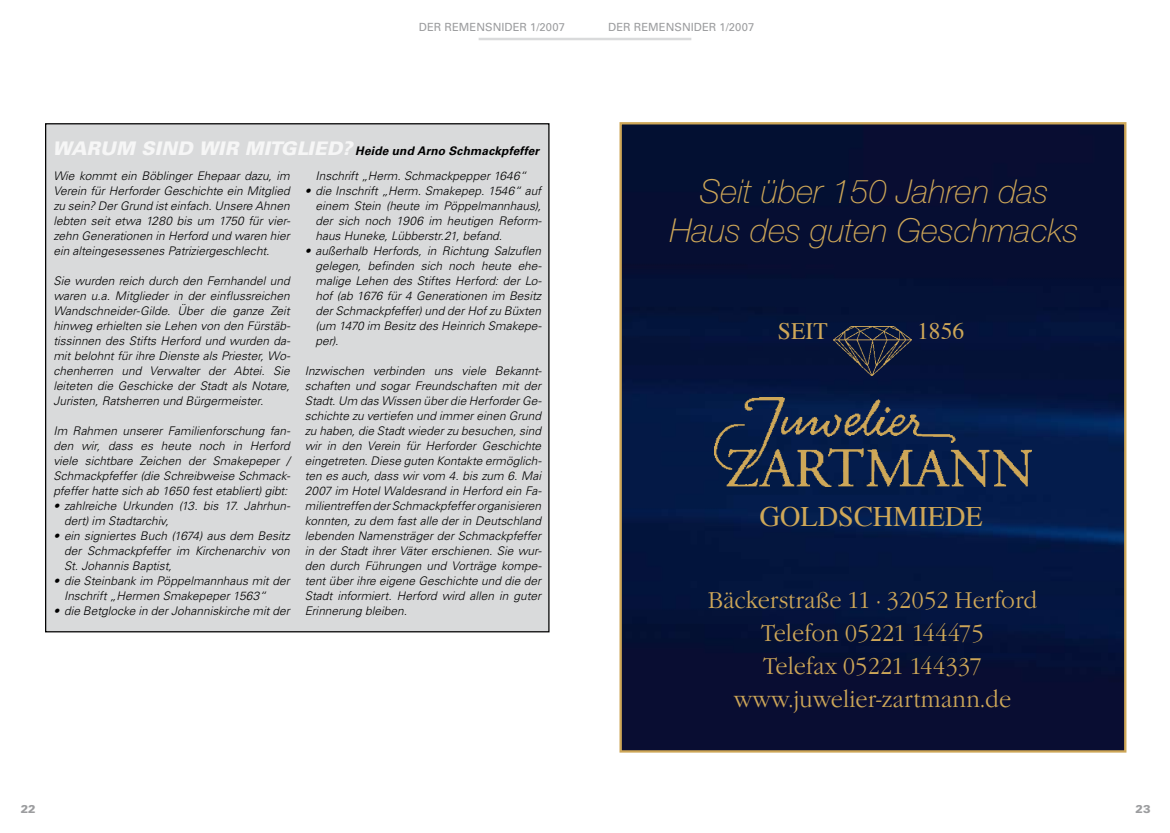
<style>
.page{position:relative;width:1170px;height:833px;background:#fff}
.page>*{position:absolute;margin:0;border:0;box-sizing:border-box;transform-origin:0 0}
.t1{font:italic 100 33px/39.6px "Helvetica Neue";color:#cea758;text-align:center}
.t2{font:28.25px "Times";color:#cea758}
.t3{font:300 23.62px/33px "Garamond Itc T";color:#cea758;text-align:center;scale:.95 1}
.t4{font:23.62px "Times";color:#cea758}
.t5{font:italic 300 11.88px/15px "Univers LT Std";letter-spacing:.005em;color:#000;text-align:justify}
.t6{font:italic 700 11.88px "Univers LT Std";letter-spacing:.015em;color:#000}
.t7{font:11.25px "Univers LT Std";color:#9c9d9f}
.t8{font:900 11.25px "Univers LT Std";color:#9c9d9f}
.s1{font-weight:900;font-size:18.75px;color:#f6f6f6}
</style>
<div class="page">
<hr style="left:478px;top:38px;width:107px;height:2px;background:#d9dadb">
<hr style="left:585px;top:38px;width:106px;height:2px;background:#d9dadb">
<div style="left:46px;top:124px;width:503px;height:508px;background:#d9dadb"></div>
<img style="left:622px;top:125px;width:501px;height:624px">
<div style="left:619px;top:122px;width:507px;height:630px;border:2px solid #cea758"></div>
<img style="left:714px;top:397px;width:317px;height:89px">
<img style="left:833px;top:326px;width:78px;height:49px">
<p class="t7" style="left:419px;top:21px;width:148px">DER REMENSNIDER 1/2007</p>
<p class="t6" style="left:53px;top:144px;width:488px"><span class="s1">WARUM SIND WIR MITGLIED?</span> Heide und Arno Schmackpfeffer</p>
<p class="t5" style="left:53px;top:168px;width:238px">Wie kommt ein Böblinger Ehepaar dazu, im Verein für Herforder Geschichte ein Mitglied zu sein? Der Grund ist einfach. Unsere Ahnen lebten seit etwa 1280 bis um 1750 für vier&shy;zehn Generationen in Herford und waren hier ein alteingesessenes Patriziergeschlecht.</p>
<p class="t5" style="left:53px;top:273px;width:238px">Sie wurden reich durch den Fernhandel und waren u.a. Mitglieder in der einflussreichen Wandschneider-Gilde. Über die ganze Zeit hinweg erhielten sie Lehen von den Fürstäb&shy;tissinnen des Stifts Herford und wurden da&shy;mit belohnt für ihre Dienste als Priester, Wo&shy;chenherren und Verwalter der Abtei. Sie leiteten die Geschicke der Stadt als Notare, Juristen, Ratsherren und Bürgermeister.</p>
<p class="t5" style="left:53px;top:423px;width:238px">Im Rahmen unserer Familienforschung fan&shy;den wir, dass es heute noch in Herford viele sichtbare Zeichen der Smakepeper / Schmackpfeffer (die Schreibweise Schmack&shy;pfeffer hatte sich ab 1650 fest etabliert) gibt:</p>
<p class="t5" style="left:64px;top:498px;width:228px;text-indent:-11px">• zahlreiche Urkunden (13. bis 17. Jahrhun&shy;dert) im Stadtarchiv,</p>
<p class="t5" style="left:64px;top:528px;width:227px;text-indent:-11px">• ein signiertes Buch (1674) aus dem Besitz der Schmackpfeffer im Kirchenarchiv von St. Johannis Baptist,</p>
<p class="t5" style="left:64px;top:573px;width:227px;text-indent:-11px">• die Steinbank im Pöppelmannhaus mit der<br>Inschrift „Hermen Smakepeper 1563“</p>
<p class="t5" style="left:53px;top:603px;width:238px">• die Betglocke in der Johanniskirche mit der</p>
<p class="t5" style="left:315px;top:168px;width:212px">Inschrift „Herm. Schmackpepper 1646“</p>
<p class="t5" style="left:315px;top:183px;width:228px;text-indent:-11px">• die Inschrift „Herm. Smakepep. 1546“ auf einem Stein (heute im Pöppelmannhaus), der sich noch 1906 im heutigen Reform&shy;haus Huneke, Lübberstr.21, befand.</p>
<p class="t5" style="left:315px;top:243px;width:228px;text-indent:-11px">• außerhalb Herfords, in Richtung Salzuflen gelegen, befinden sich noch heute ehe&shy;malige Lehen des Stiftes Herford: der Lo&shy;hof (ab 1676 für 4 Generationen im Besitz der Schmackpfeffer) und der Hof zu Büxten (um 1470 im Besitz des Heinrich Smakepe&shy;per).</p>
<p class="t5" style="left:305px;top:363px;width:238px">Inzwischen verbinden uns viele Bekannt&shy;schaften und sogar Freundschaften mit der Stadt. Um das Wissen über die Herforder Ge&shy;schichte zu vertiefen und immer einen Grund zu haben, die Stadt wieder zu besuchen, sind wir in den Verein für Herforder Geschichte eingetreten. Diese guten Kontakte ermöglich&shy;ten es auch, dass wir vom 4. bis zum 6. Mai 2007 im Hotel Waldesrand in Herford ein Fa&shy;milientreffen der Schmackpfeffer organisieren konnten, zu dem fast alle der in Deutschland lebenden Namensträger der Schmackpfeffer in der Stadt ihrer Väter erschienen. Sie wur&shy;den durch Führungen und Vorträge kompe&shy;tent über ihre eigene Geschichte und die der Stadt informiert. Herford wird allen in guter Erinnerung bleiben.</p>
<p class="t8" style="left:21px;top:802px;width:17px">22</p>
<p class="t7" style="left:608px;top:21px;width:148px">DER REMENSNIDER 1/2007</p>
<h1 class="t1" style="left:670px;top:171px;width:410px">Seit über 150 Jahren das<br>Haus des guten Geschmacks</h1>
<h3 class="t4" style="left:778px;top:309px;width:51px">SEIT</h3>
<h3 class="t4" style="left:917px;top:309px;width:49px">1856</h3>
<h2 class="t2" style="left:759px;top:490px;width:225px">GOLDSCHMIEDE</h2>
<h3 class="t3" style="left:707px;top:583px;width:348px">Bäckerstraße 11 · 32052 Herford<br>Telefon 05221 144475<br>Telefax 05221 144337 www.juwelier-zartmann.de</h3>
<p class="t8" style="left:1135px;top:802px;width:17px">23</p>
</div>
